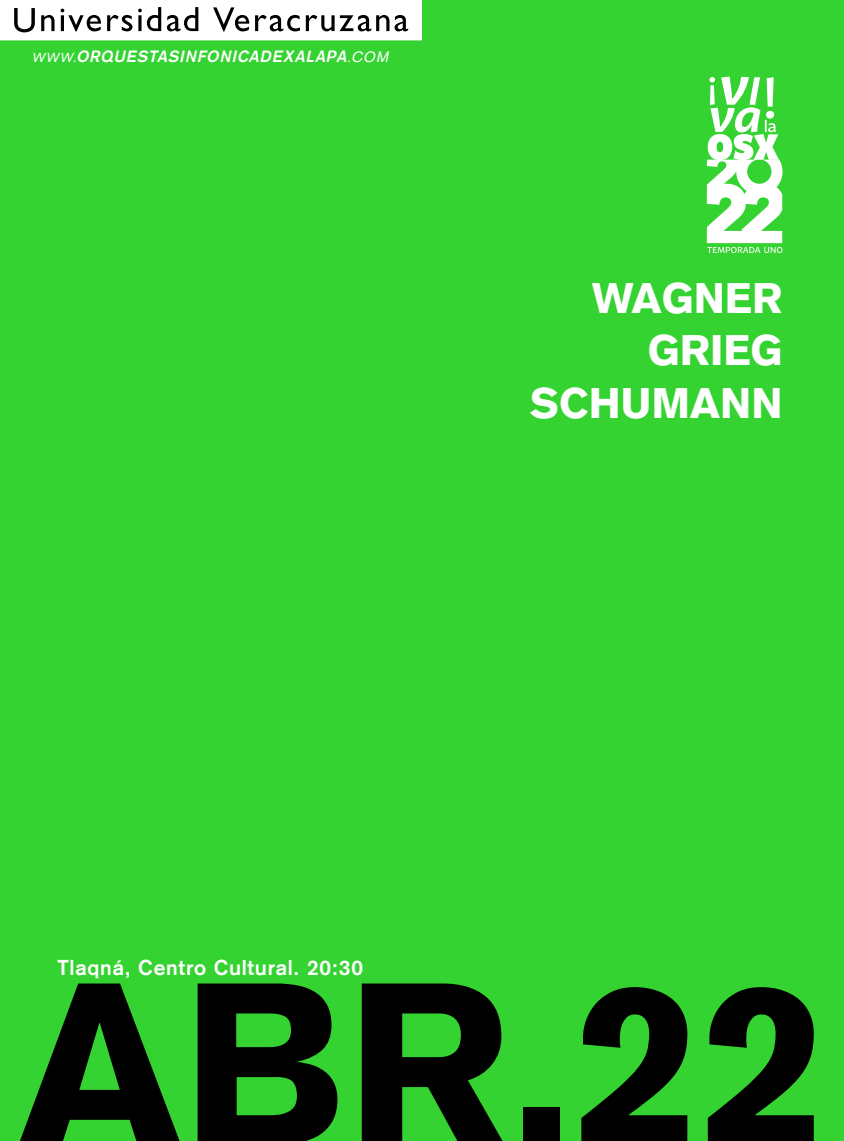
<style>
.page{position:relative;width:844px;height:1141px;background:#fff}
.page>*{position:absolute;margin:0;border:0;box-sizing:border-box;transform-origin:0 0}
.t1{font:900 227.15px "Basic Commercial LT Com";color:#000}
.t2{font:900 42px/52.5px "Basic Commercial LT Com";color:#fff;text-align:right}
.t3{font:700 21px "Basic Commercial LT Com";letter-spacing:.035em;color:#fff}
.t4{font:italic 700 15.92px "Basic Commercial LT Com";letter-spacing:.065em;color:#fff}
.s1{font-weight:400;font-size:12.78px}
.s2{font-weight:400;font-size:14.53px}
</style>
<div class="page">
<div style="left:0;top:0;width:843px;height:1141px;background:#35d331"></div>
<div style="left:0;top:0;width:422px;height:40px;background:#fff"></div>
<svg style="left:14px;top:8px;width:21px;height:24px"></svg>
<svg style="left:41px;top:15px;width:14px;height:16px"></svg>
<svg style="left:61px;top:9px;width:40px;height:22px"></svg>
<svg style="left:107px;top:15px;width:25px;height:16px"></svg>
<svg style="left:138px;top:7px;width:23px;height:24px"></svg>
<svg style="left:167px;top:7px;width:31px;height:24px"></svg>
<svg style="left:213px;top:7px;width:36px;height:25px"></svg>
<svg style="left:255px;top:15px;width:45px;height:16px"></svg>
<svg style="left:306px;top:15px;width:102px;height:16px"></svg>
<svg style="left:706px;top:77px;width:76px;height:176px"></svg>
<p class="t4" style="left:33px;top:47px;width:358px"><span class="s1">WWW.</span>ORQUESTASINFONICADEXALAPA<span class="s1">.</span><span class="s2">COM</span></p>
<h2 class="t2" style="left:530px;top:271px;width:253px">WAGNER<br>GRIEG<br>SCHUMANN</h2>
<h3 class="t3" style="left:57px;top:955px;width:307px">Tlaqná, Centro Cultural. 20:30</h3>
<h1 class="t1" style="left:18px;top:928px;width:809px">ABR.22</h1>
</div>
